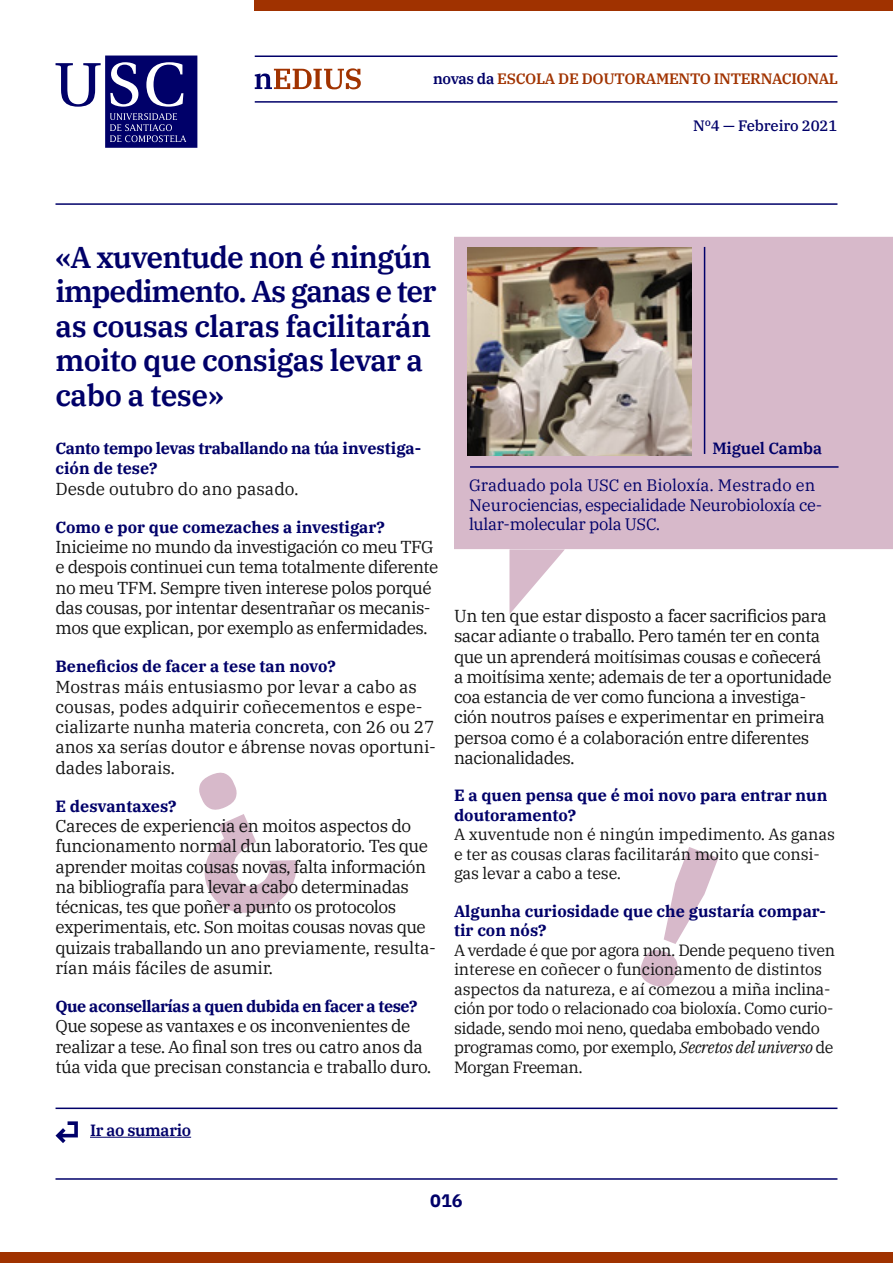
<style>
.page{position:relative;width:893px;height:1263px;background:#fff}
.page>*{position:absolute;margin:0;border:0;box-sizing:border-box;transform-origin:0 0}
.t1{font:600 30px/34.5px "IBM Plex Serif";letter-spacing:-.025em;color:#000069}
.t2{font:700 18px "IBM Plex Sans";color:#000069}
.t3{font:17.25px/20.2px "IBM Plex Serif";letter-spacing:-.03em;color:#121212}
.t4{font:17.25px/20.2px "IBM Plex Serif";letter-spacing:-.01em;color:#121212}
.t5{font:17.25px "IBM Plex Serif";color:#121212}
.t6{font:16.5px/19.5px "IBM Plex Serif";letter-spacing:-.02em;color:#000069}
.t7{font:16.2px/19.5px "IBM Plex Serif";letter-spacing:-.015em;color:#121212}
.t8{font:700 16.2px/19.5px "IBM Plex Serif";color:#000069}
.t9{font:700 16.2px/20.2px "IBM Plex Serif";letter-spacing:-.02em;color:#000069}
.t10{font:700 16.2px "IBM Plex Serif";letter-spacing:-.03em;color:#000069}
.t11{font:600 16.2px "IBM Plex Serif";letter-spacing:-.02em;color:#000069}
.t12{font:600 15px "IBM Plex Serif";letter-spacing:-.02em;color:#a13300}
.t13{font:500 15px "IBM Plex Serif";letter-spacing:-.01em;color:#000069}
.s1{color:#000069}
.s2{font-style:italic}
</style>
<div class="page">
<svg style="left:56px;top:56px;width:141px;height:92px"></svg>
<hr style="left:255px;top:56px;width:582px;height:1px;background:#000069">
<hr style="left:255px;top:101px;width:582px;height:2px;background:#000069">
<div style="left:255px;top:0;width:638px;height:10px;background:#a03200"></div>
<div style="left:0;top:1252px;width:893px;height:11px;background:#a03200"></div>
<hr style="left:56px;top:1178px;width:781px;height:2px;background:#000069">
<hr style="left:90px;top:1137px;width:101px;height:1px;background:#000069">
<hr style="left:56px;top:1107px;width:781px;height:2px;background:#000069">
<svg style="left:56px;top:1121px;width:22px;height:22px"></svg>
<svg style="left:255px;top:68px;width:106px;height:21px"></svg>
<hr style="left:56px;top:203px;width:781px;height:2px;background:#000069">
<div style="left:454px;top:237px;width:439px;height:192px;background:#d7b9ca"></div>
<svg style="left:454px;top:429px;width:439px;height:185px;fill:#d7b9ca"></svg>
<hr style="left:704px;top:247px;width:1px;height:207px;background:#000069">
<img style="left:467px;top:248px;width:224px;height:207px">
<hr style="left:470px;top:466px;width:368px;height:2px;background:#000069">
<p class="t12" style="left:433px;top:67px;width:407px"><span class="s1">novas da</span> ESCOLA DE DOUTORAMENTO INTERNACIONAL</p>
<p class="t13" style="left:693px;top:114px;width:146px">Nº4 — Febreiro 2021</p>
<h1 class="t1" style="left:56px;top:237px;width:382px">«A xuventude non é ningún impedimento. As ganas e ter as cousas claras facilitarán moito que consigas levar a cabo a tese»</h1>
<p class="t9" style="left:56px;top:437px;width:367px">Canto tempo levas traballando na túa investiga&shy;ción de tese?</p>
<p class="t5" style="left:56px;top:475px;width:245px">Desde outubro do ano pasado.</p>
<p class="t8" style="left:56px;top:516px;width:331px">Como e por que comezaches a investigar?</p>
<p class="t3" style="left:56px;top:535px;width:384px">Inicieime no mundo da investigación co meu TFG e despois continuei cun tema totalmente diferente no meu TFM. Sempre tiven interese polos porqué das cousas, por intentar desentrañar os mecanis&shy;mos que explican, por exemplo as enfermidades.</p>
<p class="t8" style="left:56px;top:656px;width:282px">Beneficios de facer a tese tan novo?</p>
<p class="t4" style="left:56px;top:675px;width:382px">Mostras máis entusiasmo por levar a cabo as cousas, podes adquirir coñecementos e espe&shy;cializarte nunha materia concreta, con 26 ou 27 anos xa serías doutor e ábrense novas oportuni&shy;dades laborais.</p>
<p class="t8" style="left:56px;top:795px;width:123px">E desvantaxes?</p>
<p class="t3" style="left:56px;top:814px;width:382px">Careces de experiencia en moitos aspectos do funcionamento normal dun laboratorio. Tes que aprender moitas cousas novas, falta información na bibliografía para levar a cabo determinadas técnicas, tes que poñer a punto os protocolos experimentais, etc. Son moitas cousas novas que quizais traballando un ano previamente, resulta&shy;rían máis fáciles de asumir.</p>
<p class="t10" style="left:56px;top:993px;width:364px">Que aconsellarías a quen dubida en facer a tese?</p>
<p class="t3" style="left:56px;top:1015px;width:377px">Que sopese as vantaxes e os inconvenientes de realizar a tese. Ao final son tres ou catro anos da túa vida que precisan constancia e traballo duro.</p>
<p class="t11" style="left:712px;top:436px;width:111px">Miguel Camba</p>
<p class="t6" style="left:469px;top:474px;width:355px">Graduado pola USC en Bioloxía. Mestrado en<br>Neurociencias, especialidade Neurobioloxía ce&shy;lular-molecular pola USC.</p>
<p class="t3" style="left:454px;top:604px;width:379px">Un ten que estar disposto a facer sacrificios para sacar adiante o traballo. Pero tamén ter en conta que un aprenderá moitísimas cousas e coñecerá a moitísima xente; ademais de ter a oportunidade coa estancia de ver como funciona a investiga&shy;ción noutros países e experimentar en primeira persoa como é a colaboración entre diferentes nacionalidades.</p>
<p class="t8" style="left:454px;top:785px;width:375px">E a quen pensa que é moi novo para entrar nun doutoramento?</p>
<p class="t7" style="left:454px;top:823px;width:382px">A xuventude non é ningún impedimento. As ganas e ter as cousas claras facilitarán moito que consi&shy;gas levar a cabo a tese.</p>
<p class="t8" style="left:454px;top:900px;width:373px">Algunha curiosidade que che gustaría compar&shy;tir con nós?</p>
<p class="t7" style="left:454px;top:939px;width:383px">A verdade é que por agora non. Dende pequeno tiven interese en coñecer o funcionamento de distintos aspectos da natureza, e aí comezou a miña inclina&shy;ción por todo o relacionado coa bioloxía. Como curio&shy;sidade, sendo moi neno, quedaba embobado vendo programas como, por exemplo, <span class="s2">Secretos del universo</span> de Morgan Freeman.</p>
<p class="t11" style="left:90px;top:1118px;width:103px">Ir ao sumario</p>
<p class="t2" style="left:430px;top:1186px;width:34px">016</p>
</div>
